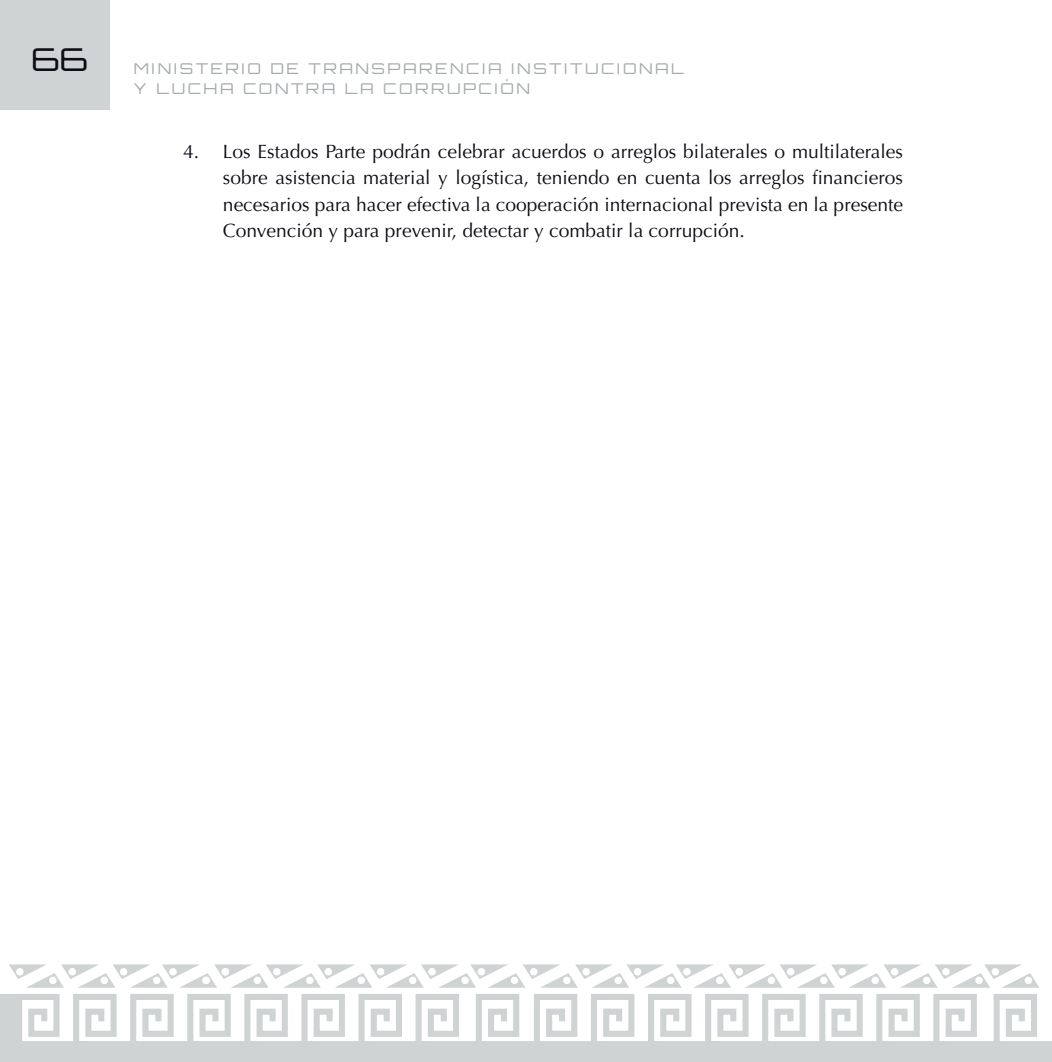
<style>
.page{position:relative;width:1052px;height:1062px;background:#fff}
.page>*{position:absolute;margin:0;border:0;box-sizing:border-box;transform-origin:0 0}
.t1{font:300 31.5px "Orbitron";color:#0e0c15;scale:1.1 1}
.t2{font:19.25px/26.2px "Optima LT Std";color:#0e0c15;text-align:justify}
.t3{font:300 14.88px/19.9px "Orbitron";letter-spacing:.15em;color:#a6abad;scale:1.1 1}
</style>
<div class="page">
<div style="left:0;top:0;width:109px;height:109px;background:#d0d3d3"></div>
<div style="left:0;top:994px;width:20px;height:68px;background:#d0d3d3"></div>
<svg style="left:9px;top:964px;width:1043px;height:98px"></svg>
<h1 class="t1" style="left:31px;top:39px;width:53px">66</h1>
<p class="t3" style="left:134px;top:58px;width:501px">MINISTERIO DE TRANSPARENCIA INSTITUCIONAL<br>Y LUCHA CONTRA LA CORRUPCIÓN</p>
<p class="t2" style="left:223px;top:139px;width:682px;text-indent:-40px">4. Los Estados Parte podrán celebrar acuerdos o arreglos bilaterales o multilaterales sobre asistencia material y logística, teniendo en cuenta los arreglos financieros necesarios para hacer efectiva la cooperación internacional prevista en la presente Convención y para prevenir, detectar y combatir la corrupción.</p>
</div>
